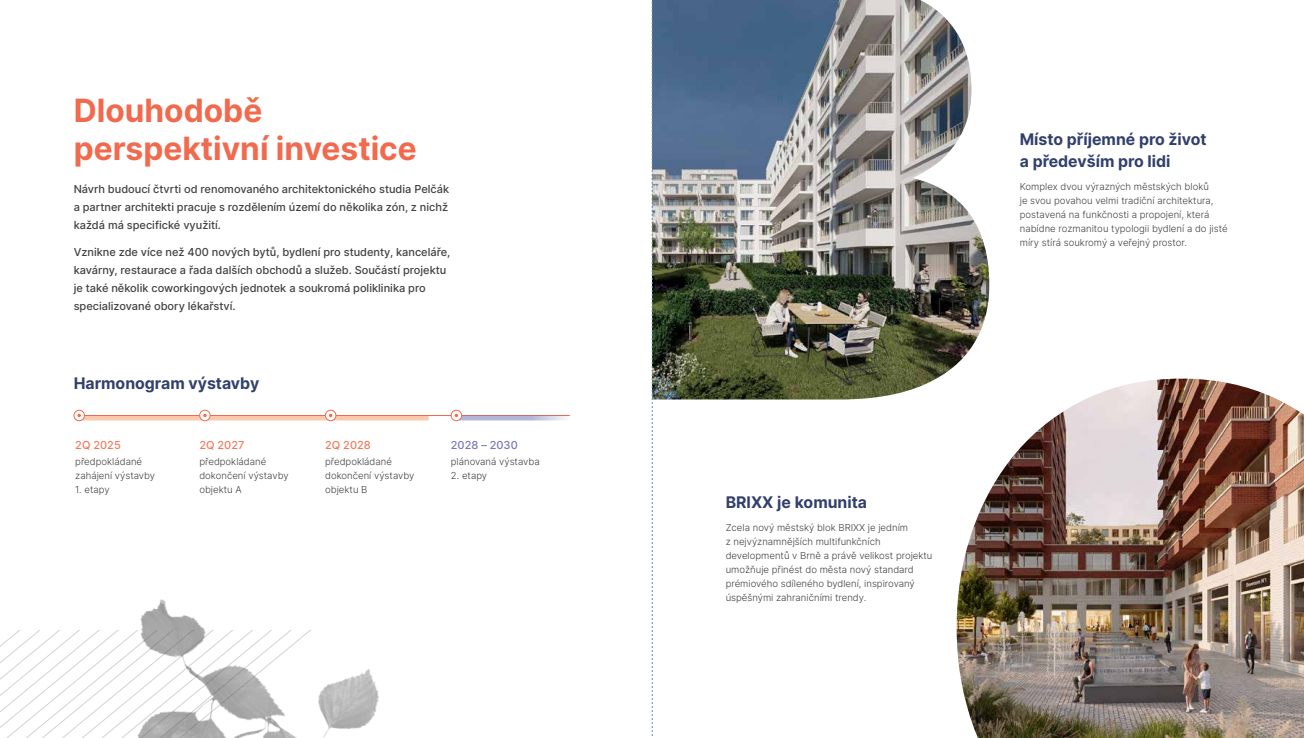
<style>
.page{position:relative;width:1304px;height:738px;background:#fff}
.page>*{position:absolute;margin:0;border:0;box-sizing:border-box;transform-origin:0 0}
.t1{font:700 32px/38px "Inter";color:#f26a4e}
.t2{font:700 16px/22px "Inter";color:#32406d}
.t3{font:500 11px/18px "Inter";color:#414042;text-align:justify}
.t4{font:500 11px "Inter";color:#f4795c}
.t5{font:500 11px "Inter";color:#7577b8}
.t6{font:300 9.6px/14px "Inter";color:#414042}
</style>
<div class="page">
<svg style="left:0;top:630px;width:101px;height:107px"></svg>
<img style="left:101px;top:599px;width:278px;height:138px">
<img style="left:653px;top:0;width:336px;height:399px">
<img style="left:957px;top:378px;width:347px;height:359px">
<div style="left:75px;top:415px;width:354px;height:5px;background:#fbcaad"></div>
<hr style="left:75px;top:415px;width:495px;height:1px;background:#f26a4e">
<svg style="left:74px;top:410px;width:10px;height:10px"></svg>
<div style="left:74px;top:409px;width:11px;height:11px;border:1px solid #f26a4e;border-radius:50%"></div>
<svg style="left:77px;top:413px;width:4px;height:4px"></svg>
<svg style="left:200px;top:410px;width:10px;height:10px"></svg>
<div style="left:199px;top:409px;width:11px;height:11px;border:1px solid #f26a4e;border-radius:50%"></div>
<svg style="left:203px;top:413px;width:4px;height:4px"></svg>
<svg style="left:325px;top:410px;width:11px;height:10px"></svg>
<div style="left:325px;top:409px;width:11px;height:11px;border:1px solid #f26a4e;border-radius:50%"></div>
<svg style="left:329px;top:413px;width:3px;height:4px"></svg>
<svg style="left:459px;top:415px;width:111px;height:5px"></svg>
<svg style="left:451px;top:410px;width:11px;height:10px"></svg>
<div style="left:451px;top:409px;width:11px;height:11px;border:1px solid #f26a4e;border-radius:50%"></div>
<svg style="left:455px;top:413px;width:3px;height:4px"></svg>
<svg style="left:652px;top:0;width:1px;height:736px"></svg>
<h1 class="t1" style="left:74px;top:90px;width:345px">Dlouhodobě perspektivní investice</h1>
<p class="t3" style="left:74px;top:180px;width:377px">Návrh budoucí čtvrti od renomovaného architektonického studia Pelčák a partner architekti pracuje s rozdělením území do několika zón, z nichž každá má specifické využití.</p>
<p class="t3" style="left:74px;top:242px;width:378px;text-align:left">Vznikne zde více než 400 nových bytů, bydlení pro studenty, kanceláře, kavárny, restaurace a řada dalších obchodů a služeb. Součástí projektu je také několik coworkingových jednotek a soukromá poliklinika pro specializované obory lékařství.</p>
<h2 class="t2" style="left:74px;top:371px;width:187px">Harmonogram výstavby</h2>
<p class="t4" style="left:75px;top:436px;width:47px">2Q 2025</p>
<p class="t6" style="left:75px;top:454px;width:81px">předpokládané zahájení výstavby</p>
<p class="t6" style="left:75px;top:482px;width:36px">1. etapy</p>
<p class="t4" style="left:199px;top:436px;width:47px">2Q 2027</p>
<p class="t6" style="left:199px;top:454px;width:91px">předpokládané dokončení výstavby objektu A</p>
<p class="t4" style="left:325px;top:436px;width:47px">2Q 2028</p>
<p class="t6" style="left:325px;top:454px;width:91px">předpokládané dokončení výstavby objektu B</p>
<p class="t5" style="left:451px;top:436px;width:68px">2028 – 2030</p>
<p class="t6" style="left:451px;top:454px;width:90px">plánovaná výstavba</p>
<p class="t6" style="left:451px;top:468px;width:38px">2. etapy</p>
<h2 class="t2" style="left:1020px;top:127px;width:188px">Místo příjemné pro život a především pro lidi</h2>
<p class="t6" style="left:1020px;top:179px;width:209px">Komplex dvou výrazných městských bloků<br>je svou povahou velmi tradiční architektura, postavená na funkčnosti a propojení, která nabídne rozmanitou typologii bydlení a do jisté míry stírá soukromý a veřejný prostor.</p>
<h2 class="t2" style="left:726px;top:490px;width:143px">BRIXX je komunita</h2>
<p class="t6" style="left:726px;top:519px;width:208px">Zcela nový městský blok BRIXX je jedním<br>z nejvýznamnějších multifunkčních developmentů v Brně a právě velikost projektu umožňuje přinést do města nový standard prémiového sdíleného bydlení, inspirovaný úspěšnými zahraničními trendy.</p>
</div>
